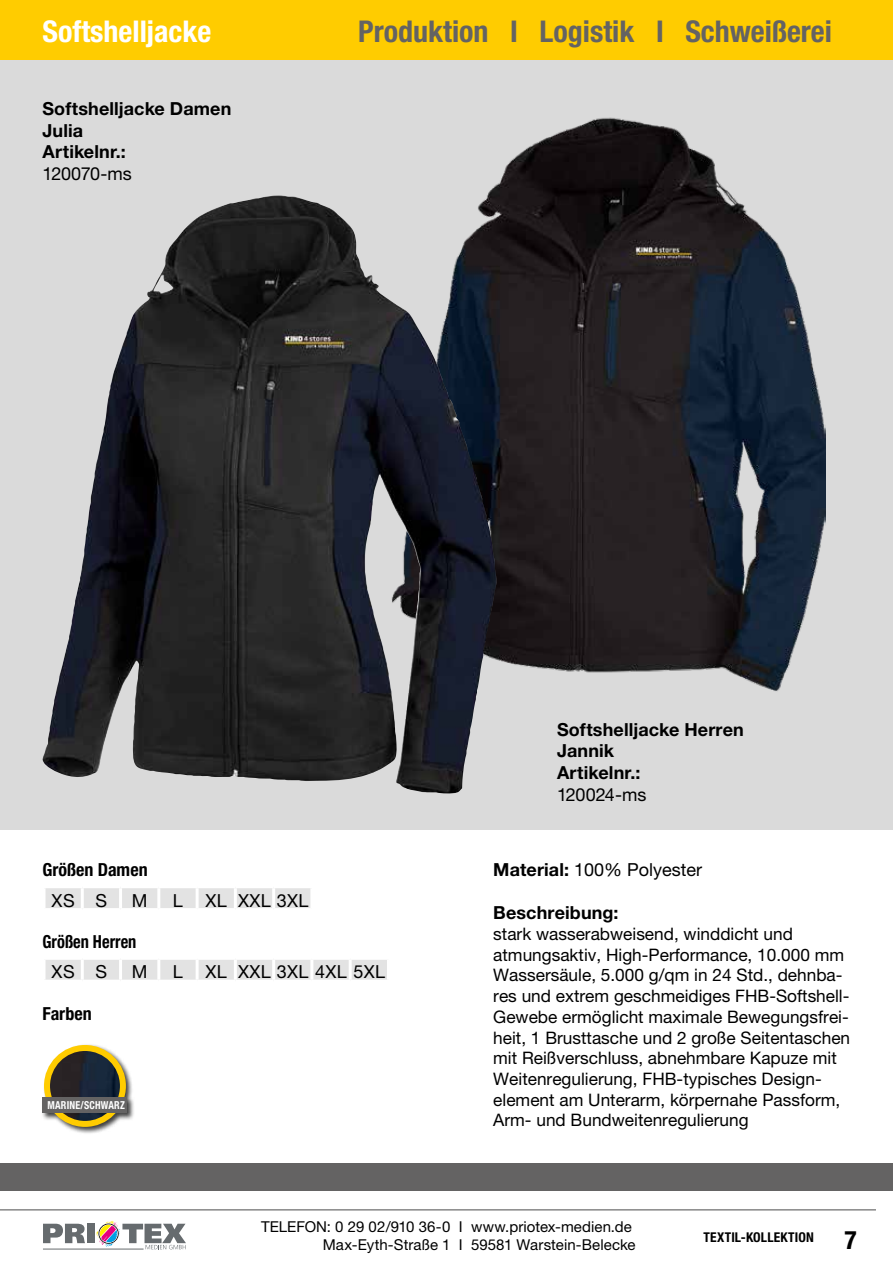
<style>
.page{position:relative;width:893px;height:1263px;background:#fff}
.page>*{position:absolute;margin:0;border:0;box-sizing:border-box;transform-origin:0 0}
.t1{font:700 condensed 30px "Helvetica Neue LT Pro";color:#646363}
.t2{font:700 condensed 30px "Helvetica Neue LT Pro";color:#fff}
.t3{font:700 condensed 25.5px "Helvetica Neue LT Pro";color:#000}
.t4{font:700 18px/21.6px "Helvetica Neue LT Pro";letter-spacing:.005em;color:#000}
.t5{font:18px "Helvetica Neue LT Pro";color:#000}
.t6{font:700 condensed 18px "Helvetica Neue LT Pro";color:#000}
.t7{font:18px "Helvetica Neue LT Pro";letter-spacing:.02em;color:#000}
.t8{font:700 condensed 18px "Helvetica Neue LT Pro";color:#000;scale:.91 1}
.t9{font:18px "Helvetica Neue LT Pro";letter-spacing:-.025em;color:#000}
.t10{font:17.25px/20.7px "Helvetica Neue LT Pro";color:#000}
.t11{font:15px/18px "Helvetica Neue LT Pro";letter-spacing:.005em;color:#000;text-align:right}
.t12{font:700 condensed 13.5px "Helvetica Neue LT Pro";letter-spacing:.015em;color:#000}
.t13{font:700 condensed 10.95px "Helvetica Neue LT Pro";letter-spacing:.025em;color:#fff;scale:.91 1}
.s1{font-weight:700}
</style>
<div class="page">
<div style="left:0;top:58px;width:893px;height:771px;background:#dadada"></div>
<hr style="left:0;top:1209px;width:876px;height:1px;background:#878787">
<svg style="left:43px;top:1224px;width:42px;height:19px"></svg>
<div style="left:87px;top:1224px;width:7px;height:19px;background:#666b6e"></div>
<hr style="left:43px;top:1249px;width:101px;height:1px;background:#666b6e">
<svg style="left:96px;top:1221px;width:90px;height:28px"></svg>
<div style="left:0;top:1163px;width:893px;height:28px;background:#646363"></div>
<div style="left:46px;top:888px;width:264px;height:20px;background:#e3e3e3"></div>
<hr style="left:81px;top:888px;width:3px;height:20px;background:#fff">
<hr style="left:119px;top:888px;width:3px;height:20px;background:#fff">
<hr style="left:157px;top:888px;width:3px;height:20px;background:#fff">
<hr style="left:196px;top:888px;width:3px;height:20px;background:#fff">
<hr style="left:234px;top:888px;width:3px;height:20px;background:#fff">
<hr style="left:272px;top:888px;width:3px;height:20px;background:#fff">
<div style="left:46px;top:960px;width:341px;height:20px;background:#e3e3e3"></div>
<hr style="left:81px;top:960px;width:3px;height:20px;background:#fff">
<hr style="left:119px;top:960px;width:3px;height:20px;background:#fff">
<hr style="left:157px;top:960px;width:3px;height:20px;background:#fff">
<hr style="left:196px;top:960px;width:3px;height:20px;background:#fff">
<hr style="left:234px;top:960px;width:3px;height:20px;background:#fff">
<hr style="left:272px;top:960px;width:3px;height:20px;background:#fff">
<hr style="left:310px;top:960px;width:3px;height:20px;background:#fff">
<hr style="left:349px;top:960px;width:3px;height:20px;background:#fff">
<div style="left:41px;top:1043px;width:94px;height:91px;background:#000;opacity:.75"></div>
<img style="left:47px;top:1048px;width:76px;height:76px;border-radius:38px">
<div style="left:44px;top:1045px;width:82px;height:82px;border:6px solid #fc0;border-radius:50%"></div>
<div style="left:43px;top:1097px;width:84px;height:16px;background:#646363"></div>
<div style="left:0;top:0;width:893px;height:60px;background:#fc0"></div>
<img style="left:398px;top:117px;width:428px;height:586px">
<img style="left:43px;top:198px;width:355px;height:584px">
<h1 class="t2" style="left:43px;top:13px;width:170px">Softshelljacke</h1>
<h1 class="t1" style="left:358px;top:13px;width:475px">Produktion I Logistik I Schweißerei</h1>
<p class="t4" style="left:43px;top:97px;width:190px">Softshelljacke Damen<br>Julia<br>Artikelnr.:</p>
<p class="t9" style="left:43px;top:163px;width:91px">120070-ms</p>
<p class="t6" style="left:43px;top:859px;width:107px">Größen Damen</p>
<p class="t5" style="left:52px;top:889px;width:57px">XS S</p>
<p class="t5" style="left:132px;top:889px;width:17px">M</p>
<p class="t5" style="left:173px;top:889px;width:12px">L</p>
<p class="t5" style="left:206px;top:889px;width:105px">XL XXL 3XL</p>
<p class="t8" style="left:43px;top:931px;width:105px">Größen Herren</p>
<p class="t5" style="left:52px;top:961px;width:57px">XS S</p>
<p class="t5" style="left:132px;top:961px;width:17px">M</p>
<p class="t5" style="left:173px;top:961px;width:12px">L</p>
<p class="t7" style="left:206px;top:961px;width:181px">XL XXL 3XL 4XL 5XL</p>
<p class="t6" style="left:43px;top:1003px;width:51px">Farben</p>
<p class="t13" style="left:47px;top:1098px;width:87px">MARINE/SCHWARZ</p>
<p class="t4" style="left:557px;top:718px;width:188px">Softshelljacke Herren<br>Jannik<br>Artikelnr.:</p>
<p class="t5" style="left:557px;top:783px;width:91px">120024-ms</p>
<p class="t5" style="left:493px;top:859px;width:210px"><span class="s1">Material:</span> 100% Polyester</p>
<p class="t4" style="left:493px;top:902px;width:127px">Beschreibung:</p>
<p class="t10" style="left:493px;top:923px;width:358px">stark wasserabweisend, winddicht und atmungsaktiv, High-Performance, 10.000 mm Wassersäule, 5.000 g/qm in 24 Std., dehnba&shy;res und extrem geschmeidiges FHB-Softshell-Gewebe ermöglicht maximale Bewegungsfrei&shy;heit, 1 Brusttasche und 2 große Seitentaschen mit Reißverschluss, abnehmbare Kapuze mit Weitenregulierung, FHB-typisches Design&shy;element am Unterarm, körpernahe Passform, Arm- und Bundweitenregulierung</p>
<p class="t11" style="left:261px;top:1218px;width:376px">TELEFON: 0 29 02/910 36-0 I www.priotex-medien.de<br>Max-Eyth-Straße 1 I 59581 Warstein-Belecke</p>
<h2 class="t3" style="left:844px;top:1225px;width:14px">7</h2>
<p class="t12" style="left:703px;top:1228px;width:112px">TEXTIL-KOLLEKTION</p>
</div>
